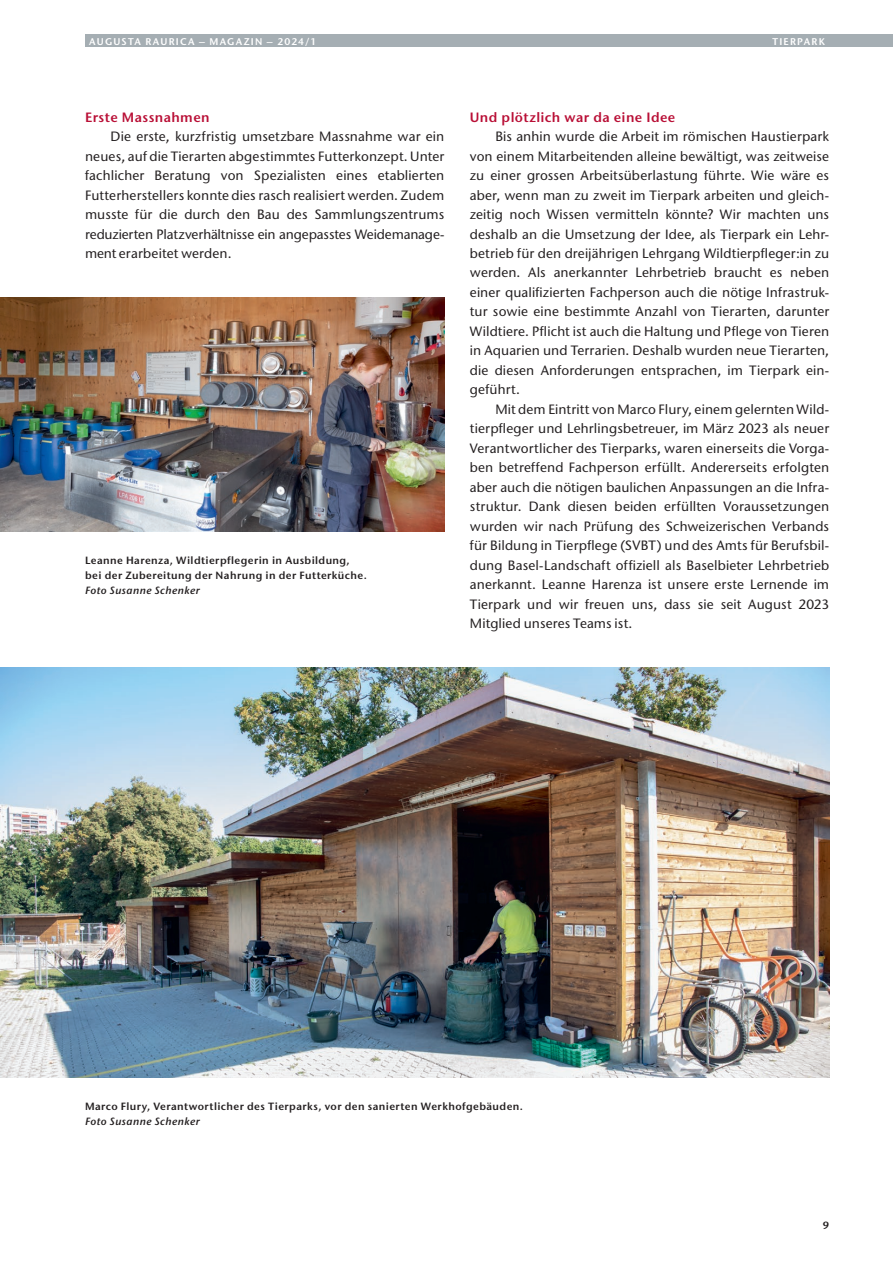
<style>
.page{position:relative;width:893px;height:1263px;background:#fff}
.page>*{position:absolute;margin:0;border:0;box-sizing:border-box;transform-origin:0 0}
.t1{font:500 13.5px/19.5px "Stone Sans ITC Std";letter-spacing:.01em;color:#231f20;text-align:justify}
.t2{font:600 13.5px "Stone Sans ITC Std";letter-spacing:.03em;color:#b90f36}
.t3{font:600 10.5px/15px "Stone Sans ITC Std";letter-spacing:.04em;color:#231f20}
.t4{font:italic 600 10.5px "Stone Sans ITC Std";letter-spacing:.04em;color:#231f20}
.t5{font:600 9.75px "Stone Sans ITC Std";letter-spacing:.125em;color:#fff}
</style>
<div class="page">
<div style="left:85px;top:34px;width:808px;height:13px;background:#a5aeb3"></div>
<img style="left:0;top:297px;width:444px;height:234px">
<img style="left:0;top:668px;width:829px;height:409px">
<p class="t5" style="left:89px;top:35px;width:229px">AUGUSTA RAURICA – MAGAZIN – 2024/1</p>
<p class="t5" style="left:772px;top:35px;width:54px">TIERPARK</p>
<p class="t2" style="left:85px;top:108px;width:126px">Erste Massnahmen</p>
<p class="t1" style="left:85px;top:126px;width:361px;text-indent:26px">Die erste, kurzfristig umsetzbare Massnahme war ein neues, auf die Tierarten abgestimmtes Futterkonzept. Unter fachlicher Beratung von Spezialisten eines etablierten Futterherstellers konnte dies rasch realisiert werden. Zudem musste für die durch den Bau des Sammlungszentrums reduzierten Platzverhältnisse ein angepasstes Weidemanage&shy;ment erarbeitet werden.</p>
<p class="t3" style="left:85px;top:553px;width:283px">Leanne Harenza, Wildtierpflegerin in Ausbildung, bei der Zubereitung der Nahrung in der Futterküche.</p>
<p class="t4" style="left:85px;top:584px;width:116px">Foto Susanne Schenker</p>
<p class="t2" style="left:470px;top:108px;width:207px">Und plötzlich war da eine Idee</p>
<p class="t1" style="left:470px;top:126px;width:361px;text-indent:26px">Bis anhin wurde die Arbeit im römischen Haustierpark von einem Mitarbeitenden alleine bewältigt, was zeitweise zu einer grossen Arbeitsüberlastung führte. Wie wäre es aber, wenn man zu zweit im Tierpark arbeiten und gleich&shy;zeitig noch Wissen vermitteln könnte? Wir machten uns deshalb an die Umsetzung der Idee, als Tierpark ein Lehr&shy;betrieb für den dreijährigen Lehrgang Wildtierpfleger:in zu werden. Als anerkannter Lehrbetrieb braucht es neben einer qualifizierten Fachperson auch die nötige Infrastruk&shy;tur sowie eine bestimmte Anzahl von Tierarten, darunter Wildtiere. Pflicht ist auch die Haltung und Pflege von Tieren in Aquarien und Terrarien. Deshalb wurden neue Tierarten, die diesen Anforderungen entsprachen, im Tierpark ein&shy;geführt.</p>
<p class="t1" style="left:470px;top:399px;width:361px;text-indent:26px">Mit dem Eintritt von Marco Flury, einem gelernten Wild&shy;tierpfleger und Lehrlingsbetreuer, im März 2023 als neuer Verantwortlicher des Tierparks, waren einerseits die Vorga&shy;ben betreffend Fachperson erfüllt. Andererseits erfolgten aber auch die nötigen baulichen Anpassungen an die Infra&shy;struktur. Dank diesen beiden erfüllten Voraussetzungen wurden wir nach Prüfung des Schweizerischen Verbands für Bildung in Tierpflege (SVBT) und des Amts für Berufsbil&shy;dung Basel-Landschaft offiziell als Baselbieter Lehrbetrieb anerkannt. Leanne Harenza ist unsere erste Lernende im Tierpark und wir freuen uns, dass sie seit August 2023<br>Mitglied unseres Teams ist.</p>
<p class="t3" style="left:85px;top:1099px;width:439px">Marco Flury, Verantwortlicher des Tierparks, vor den sanierten Werkhofgebäuden.</p>
<p class="t4" style="left:85px;top:1115px;width:116px">Foto Susanne Schenker</p>
<p class="t3" style="left:823px;top:1218px;width:8px">9</p>
</div>
